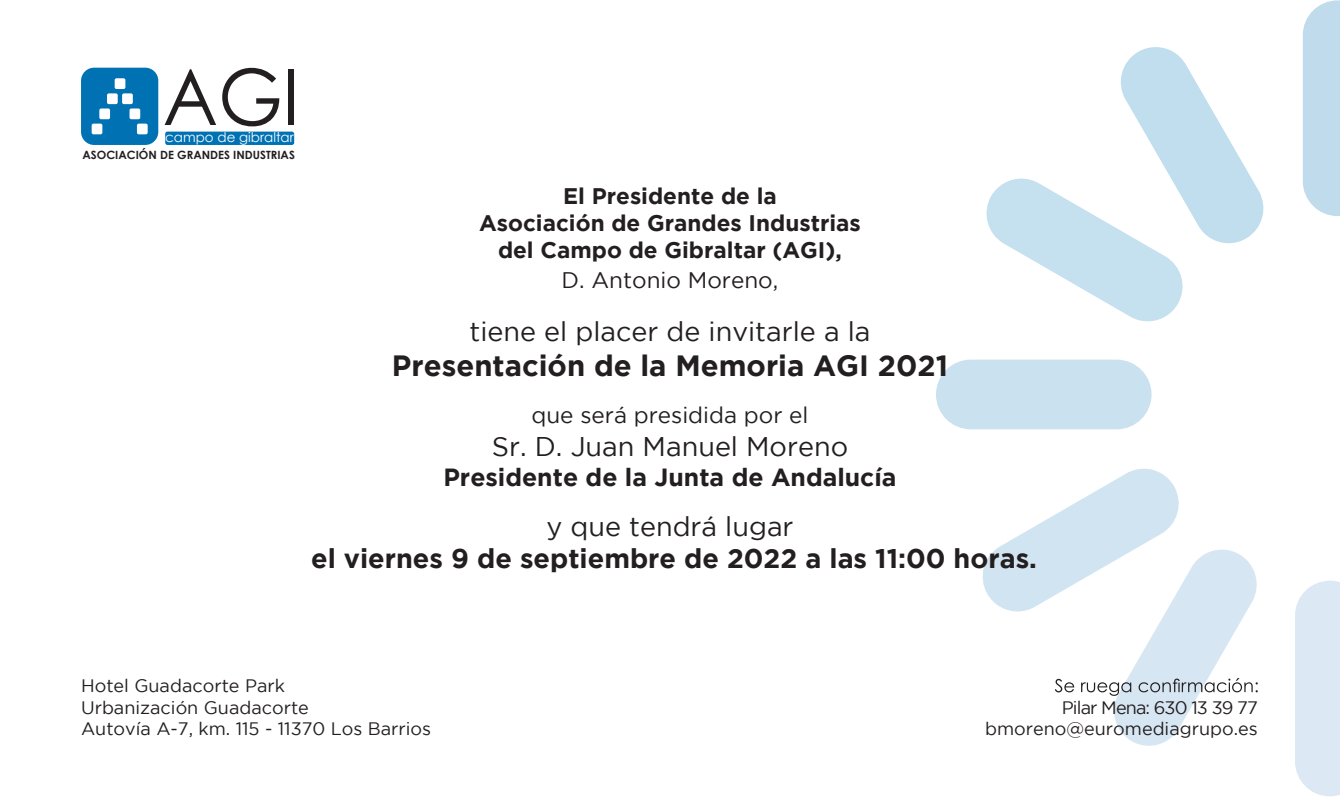
<style>
.page{position:relative;width:1340px;height:798px;background:#fff}
.page>*{position:absolute;margin:0;border:0;box-sizing:border-box;transform-origin:0 0}
.t1{font:700 29.25px "Gotham";color:#231f20}
.t2{font:27px "Gotham";color:#231f20}
.t3{font:700 27px "Gotham";color:#231f20}
.t4{font:700 24.75px "Gotham";color:#231f20}
.t5{font:700 22.5px/27px "Gotham";color:#231f20;text-align:center}
.t6{font:22.5px "Gotham";color:#231f20}
.t7{font:18px/21.6px "Gotham";color:#231f20;text-align:right}
.t8{font:13.5px "Century Gothic";color:#fff}
.t9{font:700 11.47px "Century Gothic";color:#231f20}
</style>
<div class="page">
<svg style="left:1302px;top:0;width:37px;height:216px;background:#c5dfed"></svg>
<div style="left:1295px;top:580px;width:44px;height:216px;background:#dce9f4"></div>
<div style="left:936px;top:359px;width:215px;height:70px;background:#cae1f0;border-radius:35px"></div>
<svg style="left:986px;top:47px;width:278px;height:274px"></svg>
<svg style="left:982px;top:468px;width:276px;height:277px"></svg>
<div style="left:81px;top:68px;width:77px;height:77px;background:#0072b4;border-radius:13px"></div>
<svg style="left:165px;top:69px;width:51px;height:56px"></svg>
<svg style="left:222px;top:68px;width:57px;height:58px"></svg>
<div style="left:289px;top:69px;width:5px;height:56px;background:#231f20"></div>
<div style="left:115px;top:78px;width:10px;height:11px;background:#fff;border-radius:2px"></div>
<div style="left:107px;top:93px;width:11px;height:11px;background:#fff;border-radius:2px"></div>
<div style="left:122px;top:93px;width:11px;height:11px;background:#fff;border-radius:2px"></div>
<div style="left:99px;top:108px;width:11px;height:11px;background:#fff;border-radius:2px"></div>
<div style="left:129px;top:108px;width:11px;height:11px;background:#fff;border-radius:2px"></div>
<div style="left:92px;top:123px;width:10px;height:11px;background:#fff;border-radius:2px"></div>
<div style="left:137px;top:123px;width:11px;height:11px;background:#fff;border-radius:2px"></div>
<div style="left:165px;top:131px;width:129px;height:14px;background:#0072b4;border-radius:2px"></div>
<p class="t8" style="left:165px;top:129px;width:130px">campo de gibraltar</p>
<p class="t9" style="left:82px;top:148px;width:214px">ASOCIACIÓN DE GRANDES INDUSTRIAS</p>
<p class="t5" style="left:479px;top:182px;width:383px">El Presidente de la<br>Asociación de Grandes Industrias del Campo de Gibraltar (AGI),</p>
<p class="t6" style="left:561px;top:268px;width:218px">D. Antonio Moreno,</p>
<h2 class="t2" style="left:469px;top:316px;width:402px">tiene el placer de invitarle a la</h2>
<h1 class="t1" style="left:392px;top:348px;width:557px">Presentación de la Memoria AGI 2021</h1>
<p class="t6" style="left:531px;top:403px;width:278px">que será presidida por el</p>
<h2 class="t2" style="left:492px;top:431px;width:358px">Sr. D. Juan Manuel Moreno</h2>
<h3 class="t4" style="left:443px;top:462px;width:454px">Presidente de la Junta de Andalucía</h3>
<h2 class="t2" style="left:546px;top:511px;width:249px">y que tendrá lugar</h2>
<h2 class="t3" style="left:311px;top:543px;width:727px">el viernes 9 de septiembre de 2022 a las 11:00 horas.</h2>
<p class="t7" style="left:81px;top:674px;width:352px;text-align:left">Hotel Guadacorte Park<br>Urbanización Guadacorte<br>Autovía A-7, km. 115 - 11370 Los Barrios</p>
<p class="t7" style="left:985px;top:696px;width:274px">Pilar Mena: 630 13 39 77 bmoreno@euromediagrupo.es</p>
</div>
